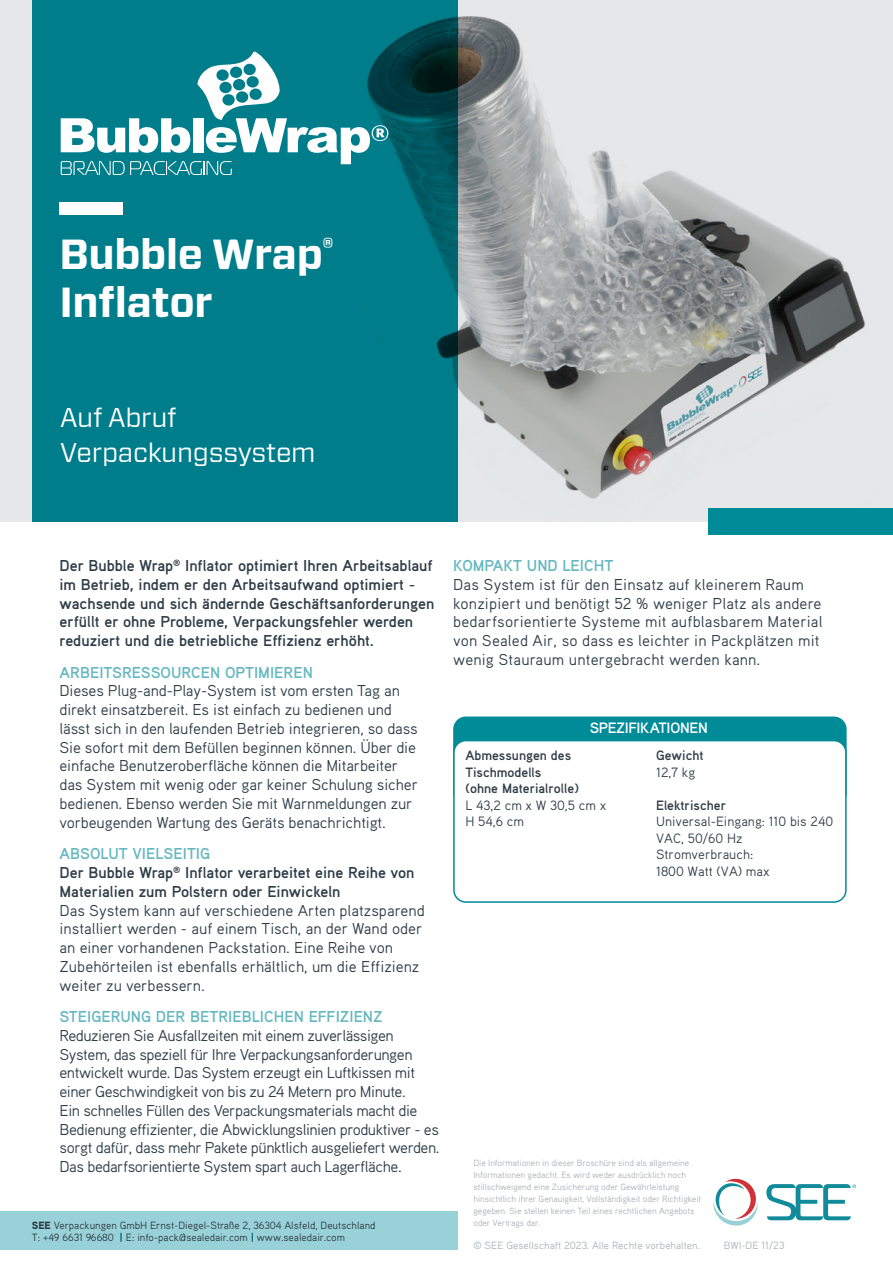
<style>
.page{position:relative;width:893px;height:1263px;background:#fff}
.page>*{position:absolute;margin:0;border:0;box-sizing:border-box;transform-origin:0 0}
.Product_Title{font:700 42px/48px "Forza";letter-spacing:-.01em;color:#fff}
.Cover_Strap_Line{font:27px/34.5px "Forza";letter-spacing:-.01em;color:#fff}
.Body_Copy_-_Grey{font:15.75px/18.8px "Aaux Pro OT";letter-spacing:-.01em;color:#2e3d48}
.Body_Copy_-_Grey-2{font:15.75px/18.8px "Aaux Pro OT";letter-spacing:-.03em;color:#2e3d48}
.Body_Copy_-_Grey-3{font:700 15.75px/18.8px "Aaux Pro OT";color:#2e3d48}
.Body_Copy_-_Grey-4{font:15.75px/18.8px "Aaux Pro OT";letter-spacing:.01em;color:#2e3d48}
.Body_Sub-heading{font:700 15.75px "Aaux Pro OT";color:#65b8c0}
.SAC_BODY_COPY{font:700 15px "Aaux Pro OT";letter-spacing:-.02em;color:#fff}
.Spec_Text{font:13.5px/16.5px "Aaux Pro OT";color:#313e48}
.Spec_Text-2{font:700 13.5px/16.5px "Aaux Pro OT";color:#313e48}
.Address{font:10.5px "Aaux Pro OT";color:#2c3741}
.LEGAL_TEXT{font:10.5px "Aaux Pro OT";color:#adb2b6}
.LEGAL_TEXT-2{font:9px/12px "Aaux Pro OT";letter-spacing:-.01em;color:#adb2b6}
.s1{font-weight:900}
.s2{font-weight:900;color:#096772}
</style>
<div class="page">
<div style="left:0;top:0;width:893px;height:522px;background:#e6e7e9"></div>
<img style="left:457px;top:0;width:408px;height:522px">
<svg style="left:32px;top:0;width:425px;height:522px;background:#007985"></svg>
<div style="left:709px;top:508px;width:184px;height:27px;background:#008b98"></div>
<svg style="left:61px;top:52px;width:327px;height:123px;background:#3c9aa3"></svg>
<div style="left:60px;top:202px;width:63px;height:13px;background:#fff"></div>
<div style="left:0;top:1211px;width:457px;height:39px;background:#98d1d7"></div>
<div style="left:454px;top:717px;width:392px;height:88px;background:#008b98;border-radius:12px"></div>
<div style="left:453px;top:716px;width:394px;height:90px;border:2px solid #008b98;border-radius:12px"></div>
<div style="left:454px;top:741px;width:392px;height:161px;background:#fff;border-radius:12px"></div>
<div style="left:453px;top:740px;width:394px;height:163px;border:2px solid #008b98;border-radius:12px"></div>
<svg style="left:713px;top:1178px;width:45px;height:48px"></svg>
<svg style="left:766px;top:1184px;width:90px;height:36px"></svg>
<p class="Product_Title" style="left:60px;top:230px;width:276px">Bubble Wrap<sup>®<br></sup>Inflator</p>
<p class="Cover_Strap_Line" style="left:60px;top:400px;width:257px">Auf Abruf<br>Verpackungssystem</p>
<p class="Body_Copy_-_Grey-3" style="left:60px;top:556px;width:376px">Der Bubble Wrap<sup>®</sup> Inflator optimiert Ihren Arbeitsablauf im Betrieb, indem er den Arbeitsaufwand optimiert - wachsende und sich ändernde Geschäftsanforderungen erfüllt er ohne Probleme, Verpackungsfehler werden reduziert und die betriebliche Effizienz erhöht.</p>
<p class="Body_Sub-heading" style="left:60px;top:662px;width:255px">ARBEITSRESSOURCEN OPTIMIEREN</p>
<p class="Body_Copy_-_Grey" style="left:60px;top:681px;width:360px">Dieses Plug-and-Play-System ist vom ersten Tag an direkt einsatzbereit. Es ist einfach zu bedienen und lässt sich in den laufenden Betrieb integrieren, so dass Sie sofort mit dem Befüllen beginnen können. Über die einfache Benutzeroberfläche können die Mitarbeiter das System mit wenig oder gar keiner Schulung sicher bedienen. Ebenso werden Sie mit Warnmeldungen zur vorbeugenden Wartung des Geräts benachrichtigt.</p>
<p class="Body_Sub-heading" style="left:60px;top:844px;width:152px">ABSOLUT VIELSEITIG</p>
<p class="Body_Copy_-_Grey-3" style="left:60px;top:863px;width:356px">Der Bubble Wrap<sup>®</sup> Inflator verarbeitet eine Reihe von<br>Materialien zum Polstern oder Einwickeln</p>
<p class="Body_Copy_-_Grey" style="left:60px;top:900px;width:367px">Das System kann auf verschiedene Arten platzsparend installiert werden - auf einem Tisch, an der Wand oder an einer vorhandenen Packstation. Eine Reihe von Zubehörteilen ist ebenfalls erhältlich, um die Effizienz weiter zu verbessern.</p>
<p class="Body_Sub-heading" style="left:60px;top:1006px;width:325px">STEIGERUNG DER BETRIEBLICHEN EFFIZIENZ</p>
<p class="Body_Copy_-_Grey-2" style="left:60px;top:1025px;width:381px">Reduzieren Sie Ausfallzeiten mit einem zuverlässigen System, das speziell für Ihre Verpackungsanforderungen entwickelt wurde. Das System erzeugt ein Luftkissen mit einer Geschwindigkeit von bis zu 24 Metern pro Minute.<br>Ein schnelles Füllen des Verpackungsmaterials macht die Bedienung effizienter, die Abwicklungslinien produktiver - es sorgt dafür, dass mehr Pakete pünktlich ausgeliefert werden.<br>Das bedarfsorientierte System spart auch Lagerfläche.</p>
<p class="Address" style="left:32px;top:1218px;width:345px"><span class="s1">SEE</span> Verpackungen GmbH Ernst-Diegel-Straße 2, 36304 Alsfeld, Deutschland</p>
<p class="Address" style="left:32px;top:1231px;width:315px">T: +49 6631 96680 <span class="s2">|</span> E: info-pack@sealedair.com <span class="s2">|</span> www.sealedair.com</p>
<p class="Body_Sub-heading" style="left:453px;top:556px;width:162px">KOMPAKT UND LEICHT</p>
<p class="Body_Copy_-_Grey-4" style="left:453px;top:575px;width:371px">Das System ist für den Einsatz auf kleinerem Raum konzipiert und benötigt 52 % weniger Platz als andere bedarfsorientierte Systeme mit aufblasbarem Material von Sealed Air, so dass es leichter in Packplätzen mit wenig Stauraum untergebracht werden kann.</p>
<p class="SAC_BODY_COPY" style="left:590px;top:718px;width:120px">SPEZIFIKATIONEN</p>
<p class="Spec_Text-2" style="left:465px;top:747px;width:107px">Abmessungen des<br>Tischmodells</p>
<p class="Spec_Text-2" style="left:465px;top:780px;width:115px">(ohne Materialrolle)</p>
<p class="Spec_Text" style="left:465px;top:796px;width:142px">L 43,2 cm x W 30,5 cm x<br>H 54,6 cm</p>
<p class="Spec_Text-2" style="left:656px;top:747px;width:49px">Gewicht</p>
<p class="Spec_Text" style="left:656px;top:763px;width:41px">12,7 kg</p>
<p class="Spec_Text-2" style="left:656px;top:796px;width:71px">Elektrischer</p>
<p class="Spec_Text" style="left:656px;top:813px;width:179px">Universal-Eingang: 110 bis 240</p>
<p class="Spec_Text" style="left:656px;top:829px;width:88px">VAC, 50/60 Hz</p>
<p class="Spec_Text" style="left:656px;top:846px;width:99px">Stromverbrauch:</p>
<p class="Spec_Text" style="left:656px;top:862px;width:115px">1800 Watt (VA) max</p>
<p class="LEGAL_TEXT-2" style="left:473px;top:1156px;width:229px">Die Informationen in dieser Broschüre sind als allgemeine Informationen gedacht. Es wird weder ausdrücklich noch stillschweigend eine Zusicherung oder Gewährleistung hinsichtlich ihrer Genauigkeit, Vollständigkeit oder Richtigkeit</p>
<p class="LEGAL_TEXT-2" style="left:473px;top:1204px;width:223px">gegeben. Sie stellen keinen Teil eines rechtlichen Angebots oder Vertrags dar.</p>
<p class="LEGAL_TEXT" style="left:473px;top:1239px;width:228px">© SEE Gesellschaft 2023. Alle Rechte vorbehalten.</p>
<p class="LEGAL_TEXT" style="left:724px;top:1239px;width:62px">BWI-DE 11/23</p>
</div>
